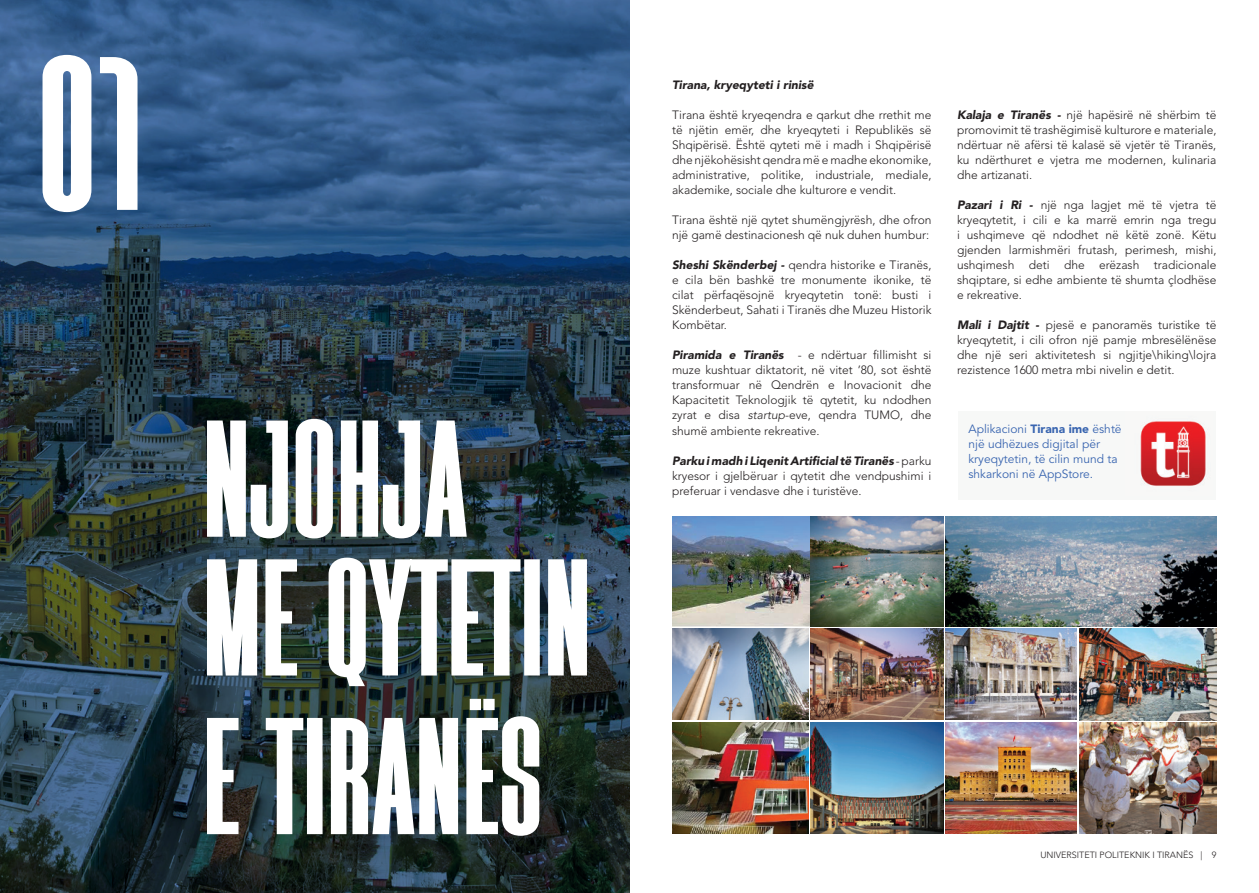
<style>
.page{position:relative;width:1259px;height:893px;background:#fff}
.page>*{position:absolute;margin:0;border:0;box-sizing:border-box;transform-origin:0 0}
.t1{font:300 12px/15px "Avenir LT Std";color:#231f20;text-align:justify}
.t2{font:12px/15px "Avenir LT Std";color:#3965b0}
.t3{font:italic 900 12px "Avenir LT Std";color:#231f20}
.t4{font:300 9px "Avenir LT Std";color:#231f20}
.s1{font-weight:900;font-style:italic}
.s2{font-style:italic}
.s3{font-weight:900}
</style>
<div class="page">
<svg style="left:0;top:0;width:629px;height:893px;background:#2a455b"></svg>
<svg style="left:43px;top:55px;width:94px;height:157px"></svg>
<svg style="left:207px;top:699px;width:332px;height:137px"></svg>
<svg style="left:207px;top:558px;width:380px;height:128px"></svg>
<svg style="left:207px;top:419px;width:260px;height:119px"></svg>
<img style="left:945px;top:516px;width:271px;height:111px">
<img style="left:672px;top:516px;width:271px;height:111px">
<img style="left:945px;top:722px;width:131px;height:111px">
<img style="left:811px;top:628px;width:132px;height:92px">
<img style="left:945px;top:628px;width:131px;height:92px">
<img style="left:672px;top:722px;width:136px;height:111px">
<img style="left:1079px;top:722px;width:137px;height:111px">
<img style="left:672px;top:628px;width:136px;height:92px">
<img style="left:1079px;top:628px;width:137px;height:92px">
<img style="left:811px;top:722px;width:132px;height:111px">
<div style="left:958px;top:411px;width:258px;height:88px;background:#f7f8f7"></div>
<img style="left:1140px;top:421px;width:66px;height:65px">
<p class="t3" style="left:672px;top:78px;width:143px">Tirana, kryeqyteti i rinisë</p>
<p class="t1" style="left:672px;top:108px;width:261px">Tirana është kryeqendra e qarkut dhe rrethit me të njëtin emër, dhe kryeqyteti i Republikës së Shqipërisë. Është qyteti më i madh i Shqipërisë dhe njëkohësisht qendra më e madhe ekonomike, administrative, politike, industriale, mediale, akademike, sociale dhe kulturore e vendit.</p>
<p class="t1" style="left:672px;top:213px;width:261px">Tirana është një qytet shumëngjyrësh, dhe ofron një gamë destinacionesh që nuk duhen humbur:</p>
<p class="t1" style="left:672px;top:258px;width:261px"><span class="s1">Sheshi Skënderbej -</span> qendra historike e Tiranës, e cila bën bashkë tre monumente ikonike, të cilat përfaqësojnë kryeqytetin tonë: busti i Skënderbeut, Sahati i Tiranës dhe Muzeu Historik Kombëtar.</p>
<p class="t1" style="left:672px;top:348px;width:261px"><span class="s1">Piramida e Tiranës</span> - e ndërtuar fillimisht si muze kushtuar diktatorit, në vitet ’80, sot është transformuar në Qendrën e Inovacionit dhe Kapacitetit Teknologjik të qytetit, ku ndodhen zyrat e disa <span class="s2">startup</span>-eve, qendra TUMO, dhe shumë ambiente rekreative.</p>
<p class="t1" style="left:672px;top:453px;width:261px"><span class="s1">Parku i madh i Liqenit Artificial të Tiranës</span> - parku kryesor i gjelbëruar i qytetit dhe vendpushimi i preferuar i vendasve dhe i turistëve.</p>
<p class="t1" style="left:957px;top:108px;width:261px"><span class="s1">Kalaja e Tiranës -</span> një hapësirë në shërbim të promovimit të trashëgimisë kulturore e materiale, ndërtuar në afërsi të kalasë së vjetër të Tiranës, ku ndërthuret e vjetra me modernen, kulinaria dhe artizanati.</p>
<p class="t1" style="left:957px;top:198px;width:261px"><span class="s1">Pazari i Ri -</span> një nga lagjet më të vjetra të kryeqytetit, i cili e ka marrë emrin nga tregu i ushqimeve që ndodhet në këtë zonë. Këtu gjenden larmishmëri frutash, perimesh, mishi, ushqimesh deti dhe erëzash tradicionale shqiptare, si edhe ambiente të shumta çlodhëse e rekreative.</p>
<p class="t1" style="left:957px;top:318px;width:261px"><span class="s1">Mali i Dajtit -</span> pjesë e panoramës turistike të kryeqytetit, i cili ofron një pamje mbresëlënëse dhe një seri aktivitetesh si ngjitje\hiking\lojra rezistence 1600 metra mbi nivelin e detit.</p>
<p class="t2" style="left:968px;top:422px;width:155px">Aplikacioni <span class="s3">Tirana ime</span> është një udhëzues digjital për kryeqytetin, të cilin mund ta shkarkoni në AppStore.</p>
<p class="t4" style="left:1040px;top:850px;width:177px">UNIVERSITETI POLITEKNIK I TIRANËS | 9</p>
</div>
